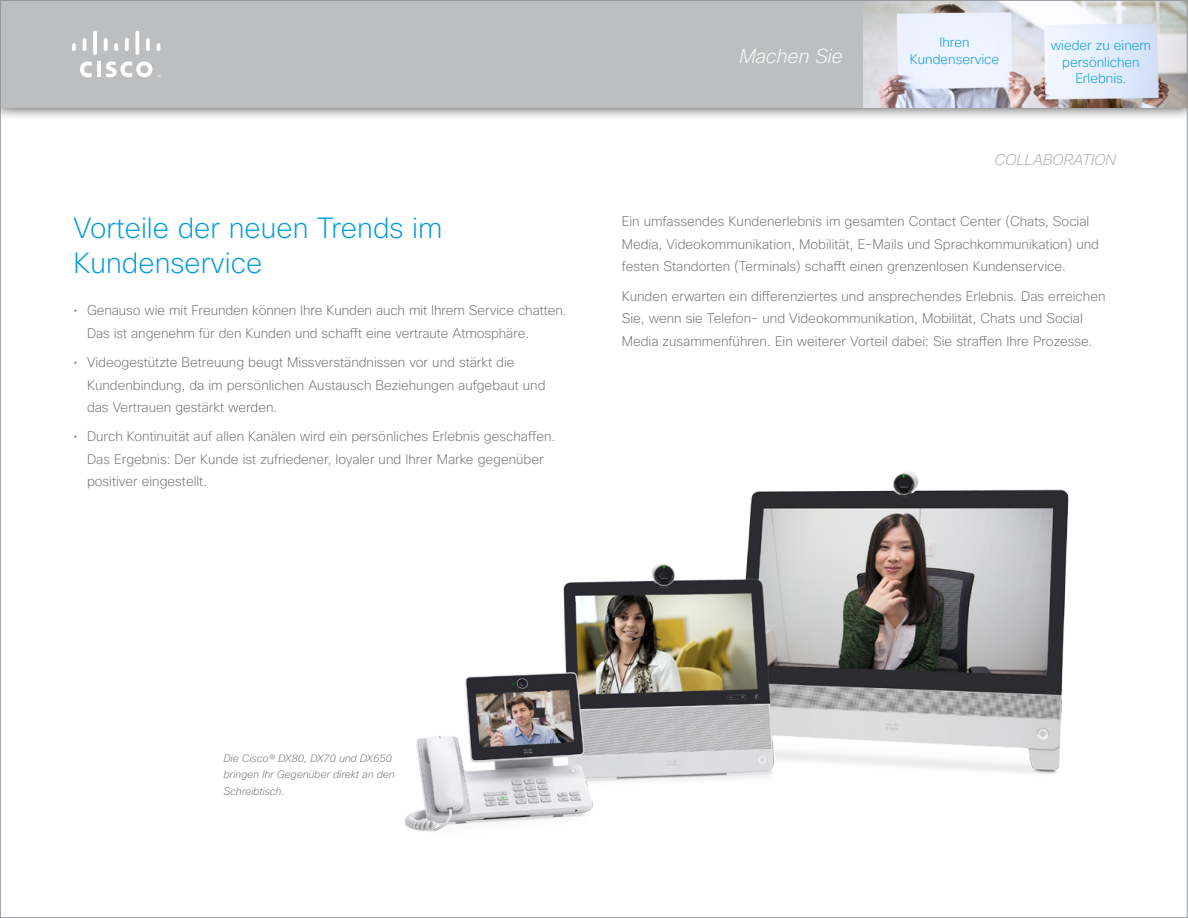
<style>
.page{position:relative;width:1188px;height:918px;background:#fff}
.page>*{position:absolute;margin:0;border:0;box-sizing:border-box;transform-origin:0 0}
.t1{font:200 28.5px/34.5px "Cisco Sans";color:#009cdb}
.t2{font:italic 200 19.5px "Cisco Sans";color:#fff}
.t3{font:italic 200 15px "Cisco Sans";color:#a7a9ac}
.t4{font:200 13.5px/22.5px "Cisco Sans";color:#6d6e71}
.t5{font:200 13.5px/16.2px "Cisco Sans";color:#009cdb;text-align:center}
.t6{font:italic 200 10.5px/16.5px "Cisco Sans";color:#6d6e71}
</style>
<div class="page">
<div style="left:0;top:0;width:1188px;height:121px;background:#000;opacity:.75"></div>
<div style="left:0;top:0;width:1188px;height:108px;background:#bcbec0"></div>
<hr style="left:97px;top:62px;width:4px;height:15px;background:#fff">
<svg style="left:80px;top:61px;width:12px;height:16px"></svg>
<svg style="left:72px;top:43px;width:4px;height:8px"></svg>
<svg style="left:83px;top:38px;width:3px;height:13px"></svg>
<hr style="left:93px;top:31px;width:4px;height:24px;background:#fff;border-radius:2px">
<svg style="left:104px;top:38px;width:4px;height:13px"></svg>
<svg style="left:114px;top:43px;width:4px;height:8px"></svg>
<svg style="left:125px;top:38px;width:4px;height:13px"></svg>
<svg style="left:135px;top:31px;width:4px;height:24px"></svg>
<hr style="left:146px;top:38px;width:4px;height:13px;background:#fff;border-radius:2px">
<svg style="left:157px;top:43px;width:3px;height:8px"></svg>
<svg style="left:106px;top:61px;width:54px;height:16px"></svg>
<img style="left:404px;top:472px;width:665px;height:360px">
<img style="left:864px;top:2px;width:322px;height:106px">
<h1 class="t1" style="left:74px;top:211px;width:370px">Vorteile der neuen Trends im<br>Kundenservice</h1>
<p class="t4" style="left:87px;top:299px;width:481px;text-indent:-14px">• Genauso wie mit Freunden können Ihre Kunden auch mit Ihrem Service chatten.<br>Das ist angenehm für den Kunden und schafft eine vertraute Atmosphäre.</p>
<p class="t4" style="left:87px;top:351px;width:460px;text-indent:-14px">• Videogestützte Betreuung beugt Missverständnissen vor und stärkt die<br>Kundenbindung, da im persönlichen Austausch Beziehungen aufgebaut und das Vertrauen gestärkt werden.</p>
<p class="t4" style="left:87px;top:425px;width:470px;text-indent:-14px">• Durch Kontinuität auf allen Kanälen wird ein persönliches Erlebnis geschaffen.<br>Das Ergebnis: Der Kunde ist zufriedener, loyaler und Ihrer Marke gegenüber positiver eingestellt.</p>
<h2 class="t2" style="left:739px;top:44px;width:105px">Machen Sie</h2>
<p class="t5" style="left:910px;top:34px;width:91px">Ihren<br>Kundenservice</p>
<p class="t5" style="left:1051px;top:37px;width:102px">wieder zu einem persönlichen<br>Erlebnis.</p>
<p class="t3" style="left:995px;top:150px;width:123px">COLLABORATION</p>
<p class="t4" style="left:622px;top:210px;width:479px">Ein umfassendes Kundenerlebnis im gesamten Contact Center (Chats, Social<br>Media, Videokommunikation, Mobilität, E-Mails und Sprachkommunikation) und festen Standorten (Terminals) schafft einen grenzenlosen Kundenservice.</p>
<p class="t4" style="left:622px;top:285px;width:485px">Kunden erwarten ein differenziertes und ansprechendes Erlebnis. Das erreichen<br>Sie, wenn sie Telefon- und Videokommunikation, Mobilität, Chats und Social<br>Media zusammenführen. Ein weiterer Vorteil dabei: Sie straffen Ihre Prozesse.</p>
<p class="t6" style="left:223px;top:750px;width:173px">Die Cisco® DX80, DX70 und DX650 bringen Ihr Gegenüber direkt an den<br>Schreibtisch.</p>
</div>
